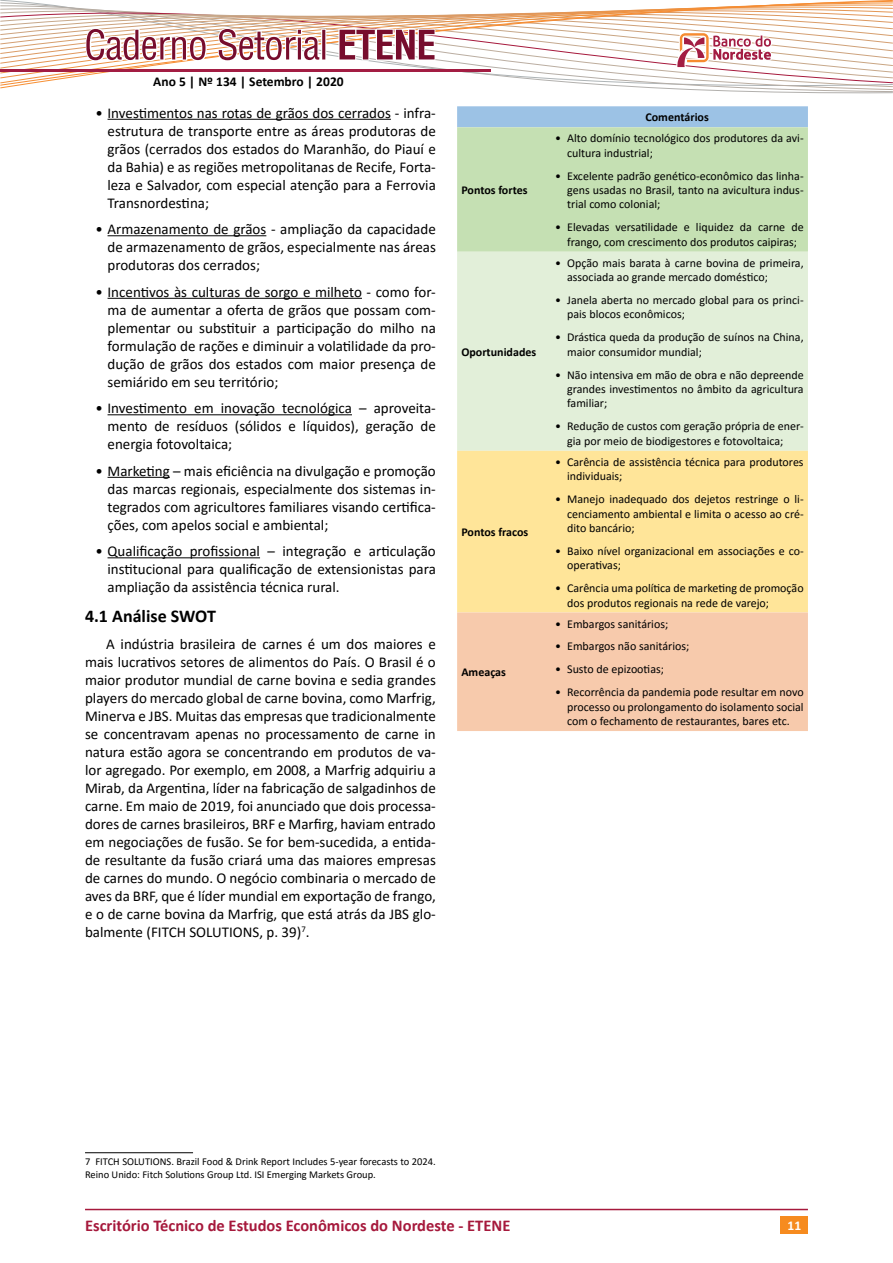
<style>
.page{position:relative;width:893px;height:1263px;background:#fff}
.page>*{position:absolute;margin:0;border:0;box-sizing:border-box;transform-origin:0 0}
.t1{font:700 18px "Calibri";color:#000}
.t2{font:700 16.5px "Calibri";color:#a6193c}
.t3{font:15px/18px "Calibri";color:#000;text-align:justify}
.t4{font:700 13.5px "Calibri";color:#000}
.t5{font:700 13.5px "Calibri";color:#fff}
.t6{font:12px/14.4px "Calibri";color:#000}
.t7{font:700 12px "Calibri";color:#000}
.t8{font:10.5px/12.6px "Calibri";color:#000}
</style>
<div class="page">
<div style="left:781px;top:1216px;width:27px;height:17px;background:#f68b1f"></div>
<hr style="left:85px;top:1209px;width:723px;height:1px;background:#a6193c">
<hr style="left:108px;top:414px;width:244px;height:1px;background:#000">
<hr style="left:108px;top:477px;width:62px;height:1px;background:#000">
<hr style="left:108px;top:557px;width:152px;height:1px;background:#000">
<hr style="left:85px;top:1152px;width:108px;height:1px;background:#000">
<svg style="left:0;top:0;width:893px;height:299px"></svg>
<div style="left:457px;top:252px;width:351px;height:199px;background:#e2efd9"></div>
<div style="left:457px;top:451px;width:351px;height:161px;background:#ffe599"></div>
<div style="left:457px;top:612px;width:351px;height:119px;background:#f7caac"></div>
<p class="t4" style="left:153px;top:72px;width:192px">Ano 5 | Nº 134 | Setembro | 2020</p>
<p class="t3" style="left:108px;top:103px;width:330px;text-indent:-12px">• Investimentos nas rotas de grãos dos cerrados - infra&shy;estrutura de transporte entre as áreas produtoras de grãos (cerrados dos estados do Maranhão, do Piauí e da Bahia) e as regiões metropolitanas de Recife, Forta&shy;leza e Salvador, com especial atenção para a Ferrovia Transnordestina;</p>
<p class="t3" style="left:108px;top:220px;width:330px;text-indent:-12px">• Armazenamento de grãos - ampliação da capacidade de armazenamento de grãos, especialmente nas áreas produtoras dos cerrados;</p>
<p class="t3" style="left:108px;top:282px;width:330px;text-indent:-12px">• Incentivos às culturas de sorgo e milheto - como for&shy;ma de aumentar a oferta de grãos que possam com&shy;plementar ou substituir a participação do milho na formulação de rações e diminuir a volatilidade da pro&shy;dução de grãos dos estados com maior presença de semiárido em seu território;</p>
<p class="t3" style="left:108px;top:399px;width:330px;text-indent:-12px">• Investimento em inovação tecnológica – aproveita&shy;mento de resíduos (sólidos e líquidos), geração de energia fotovoltaica;</p>
<p class="t3" style="left:108px;top:461px;width:330px;text-indent:-12px">• Marketing – mais eficiência na divulgação e promoção das marcas regionais, especialmente dos sistemas in&shy;tegrados com agricultores familiares visando certifica&shy;ções, com apelos social e ambiental;</p>
<p class="t3" style="left:108px;top:542px;width:330px;text-indent:-12px">• Qualificação profissional – integração e articulação institucional para qualificação de extensionistas para ampliação da assistência técnica rural.</p>
<p class="t1" style="left:85px;top:603px;width:132px">4.1 Análise SWOT</p>
<p class="t3" style="left:85px;top:634px;width:352px;text-indent:21px">A indústria brasileira de carnes é um dos maiores e mais lucrativos setores de alimentos do País. O Brasil é o maior produtor mundial de carne bovina e sedia grandes players do mercado global de carne bovina, como Marfrig, Minerva e JBS. Muitas das empresas que tradicionalmente se concentravam apenas no processamento de carne in natura estão agora se concentrando em produtos de va&shy;lor agregado. Por exemplo, em 2008, a Marfrig adquiriu a Mirab, da Argentina, líder na fabricação de salgadinhos de carne. Em maio de 2019, foi anunciado que dois processa&shy;dores de carnes brasileiros, BRF e Marfirg, haviam entrado em negociações de fusão. Se for bem-sucedida, a entida&shy;de resultante da fusão criará uma das maiores empresas de carnes do mundo. O negócio combinaria o mercado de aves da BRF, que é líder mundial em exportação de frango, e o de carne bovina da Marfrig, que está atrás da JBS glo&shy;balmente (FITCH SOLUTIONS, p. 39)<sup>7</sup>.</p>
<p class="t7" style="left:461px;top:182px;width:68px">Pontos fortes</p>
<p class="t7" style="left:461px;top:343px;width:76px">Oportunidades</p>
<p class="t7" style="left:461px;top:524px;width:68px">Pontos fracos</p>
<p class="t7" style="left:461px;top:664px;width:46px">Ameaças</p>
<p class="t7" style="left:645px;top:109px;width:65px">Comentários</p>
<p class="t6" style="left:567px;top:131px;width:238px;text-indent:-12px">• Alto domínio tecnológico dos produtores da avi&shy;cultura industrial;</p>
<p class="t6" style="left:567px;top:168px;width:238px;text-align:justify;text-indent:-12px">• Excelente padrão genético-econômico das linha&shy;gens usadas no Brasil, tanto na avicultura indus&shy;trial como colonial;</p>
<p class="t6" style="left:555px;top:220px;width:250px;text-align:center">• Elevadas versatilidade e liquidez da carne de frango, com crescimento dos produtos caipiras;</p>
<p class="t6" style="left:567px;top:255px;width:238px;text-indent:-12px">• Opção mais barata à carne bovina de primeira, associada ao grande mercado doméstico;</p>
<p class="t6" style="left:567px;top:293px;width:238px;text-indent:-12px">• Janela aberta no mercado global para os princi&shy;pais blocos econômicos;</p>
<p class="t6" style="left:567px;top:330px;width:238px;text-indent:-12px">• Drástica queda da produção de suínos na China, maior consumidor mundial;</p>
<p class="t6" style="left:567px;top:367px;width:238px;text-align:justify;text-indent:-12px">• Não intensiva em mão de obra e não depreende grandes investimentos no âmbito da agricultura familiar;</p>
<p class="t6" style="left:567px;top:419px;width:238px;text-indent:-12px">• Redução de custos com geração própria de ener&shy;gia por meio de biodigestores e fotovoltaica;</p>
<p class="t6" style="left:567px;top:454px;width:238px;text-indent:-12px">• Carência de assistência técnica para produtores individuais;</p>
<p class="t6" style="left:567px;top:492px;width:238px;text-align:justify;text-indent:-12px">• Manejo inadequado dos dejetos restringe o li&shy;cenciamento ambiental e limita o acesso ao cré&shy;dito bancário;</p>
<p class="t6" style="left:567px;top:543px;width:238px;text-indent:-12px">• Baixo nível organizacional em associações e co&shy;operativas;</p>
<p class="t6" style="left:567px;top:581px;width:238px;text-indent:-12px">• Carência uma política de marketing de promoção dos produtos regionais na rede de varejo;</p>
<p class="t6" style="left:555px;top:616px;width:115px">• Embargos sanitários;</p>
<p class="t6" style="left:555px;top:639px;width:136px">• Embargos não sanitários;</p>
<p class="t6" style="left:555px;top:662px;width:110px">• Susto de epizootias;</p>
<p class="t6" style="left:567px;top:685px;width:238px;text-align:justify;text-indent:-12px">• Recorrência da pandemia pode resultar em novo processo ou prolongamento do isolamento social com o fechamento de restaurantes, bares etc.</p>
<p class="t8" style="left:85px;top:1155px;width:352px">7 FITCH SOLUTIONS. Brazil Food &amp; Drink Report Includes 5-year forecasts to 2024.<br>Reino Unido: Fitch Solutions Group Ltd. ISI Emerging Markets Group.</p>
<p class="t2" style="left:85px;top:1213px;width:427px">Escritório Técnico de Estudos Econômicos do Nordeste - ETENE</p>
<p class="t5" style="left:787px;top:1216px;width:15px">11</p>
</div>
